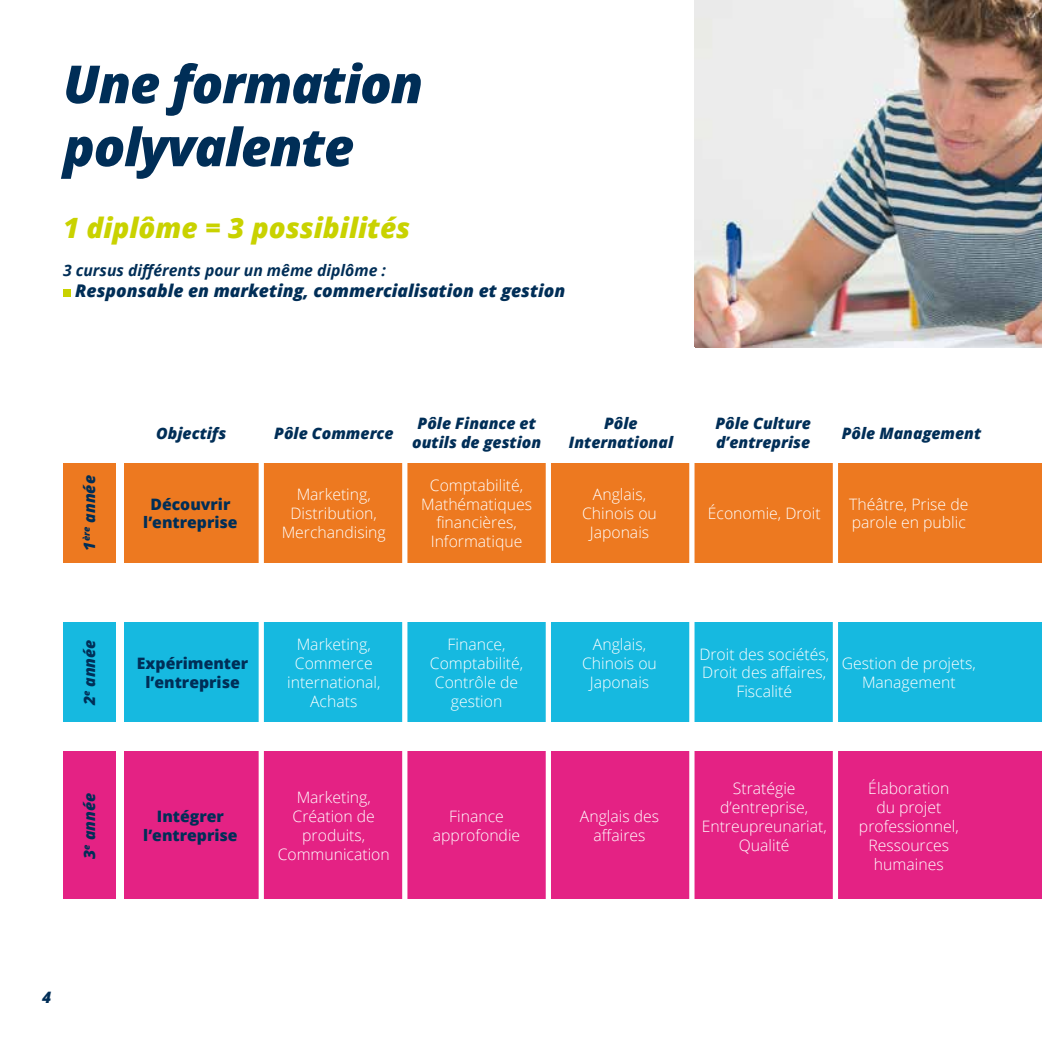
<style>
.page{position:relative;width:1042px;height:1042px;background:#fff}
.page>*{position:absolute;margin:0;border:0;box-sizing:border-box;transform-origin:0 0}
.t1{font:italic 800 52.5px/63px "Open Sans";letter-spacing:-.025em;color:#002e57}
.t2{font:italic 800 28px "Open Sans";color:#c9d200}
.t3{font:italic 800 17.5px "Open Sans";color:#002e57}
.t4{font:300 15.75px/18.9px "Open Sans";color:#fff;text-align:center}
.t5{font:italic 800 15.75px/18.9px "Open Sans";color:#002e57;text-align:center}
.t6{font:800 15.75px/18.9px "Open Sans";color:#002e57;text-align:center}
.t7{font:italic 700 15.75px "Open Sans";color:#002e57}
</style>
<div class="page">
<img style="left:694px;top:0;width:348px;height:347px">
<div style="left:124px;top:463px;width:918px;height:100px;background:#ed7920"></div>
<div style="left:124px;top:623px;width:918px;height:99px;background:#16b9e0"></div>
<div style="left:124px;top:751px;width:918px;height:148px;background:#e42284"></div>
<div style="left:63px;top:751px;width:52px;height:148px;background:#e42284"></div>
<div style="left:63px;top:463px;width:52px;height:100px;background:#ed7920"></div>
<div style="left:63px;top:623px;width:52px;height:99px;background:#16b9e0"></div>
<div style="left:259px;top:404px;width:5px;height:575px;background:#fff"></div>
<div style="left:402px;top:404px;width:5px;height:575px;background:#fff"></div>
<div style="left:546px;top:404px;width:5px;height:575px;background:#fff"></div>
<div style="left:689px;top:404px;width:5px;height:575px;background:#fff"></div>
<div style="left:833px;top:404px;width:5px;height:575px;background:#fff"></div>
<div style="left:63px;top:289px;width:8px;height:8px;background:#c9d200"></div>
<h1 class="t1" style="left:63px;top:50px;width:362px">Une formation polyvalente</h1>
<h2 class="t2" style="left:63px;top:207px;width:349px">1 diplôme = 3 possibilités</h2>
<p class="t7" style="left:63px;top:259px;width:324px">3 cursus différents pour un même diplôme :</p>
<p class="t3" style="left:75px;top:277px;width:491px">Responsable en marketing, commercialisation et gestion</p>
<p class="t5" style="left:79px;top:550px;width:77px;rotate:-90deg">1<sup>ère</sup> année</p>
<p class="t5" style="left:79px;top:705px;width:67px;rotate:-90deg">2<sup>e</sup> année</p>
<p class="t5" style="left:79px;top:859px;width:67px;rotate:-90deg">3<sup>e</sup> année</p>
<p class="t5" style="left:156px;top:423px;width:72px">Objectifs</p>
<p class="t5" style="left:274px;top:423px;width:121px">Pôle Commerce</p>
<p class="t5" style="left:412px;top:413px;width:131px">Pôle Finance et outils de gestion</p>
<p class="t5" style="left:569px;top:413px;width:106px">Pôle<br>International</p>
<p class="t5" style="left:715px;top:413px;width:97px;text-align:left">Pôle Culture d’entreprise</p>
<p class="t5" style="left:841px;top:423px;width:141px">Pôle Management</p>
<p class="t6" style="left:143px;top:493px;width:96px">Découvrir l’entreprise</p>
<p class="t4" style="left:282px;top:484px;width:106px">Marketing,<br>Distribution,<br>Merchandising</p>
<p class="t4" style="left:421px;top:475px;width:112px">Comptabilité,<br>Mathématiques financières,<br>Informatique</p>
<p class="t6" style="left:137px;top:653px;width:113px">Expérimenter l’entreprise</p>
<p class="t4" style="left:287px;top:634px;width:95px">Marketing,<br>Commerce international,<br>Achats</p>
<p class="t6" style="left:143px;top:806px;width:96px">Intégrer l’entreprise</p>
<p class="t4" style="left:278px;top:788px;width:114px">Marketing,<br>Création de produits,<br>Communication</p>
<p class="t4" style="left:430px;top:634px;width:95px">Finance,<br>Comptabilité,<br>Contrôle de gestion</p>
<p class="t4" style="left:433px;top:807px;width:89px">Finance approfondie</p>
<p class="t4" style="left:582px;top:484px;width:76px">Anglais,<br>Chinois ou<br>Japonais</p>
<p class="t4" style="left:582px;top:634px;width:76px">Anglais,<br>Chinois ou<br>Japonais</p>
<p class="t4" style="left:580px;top:807px;width:81px">Anglais des affaires</p>
<p class="t4" style="left:708px;top:503px;width:114px">économie, Droit</p>
<p class="t4" style="left:849px;top:494px;width:121px;text-align:left">Théâtre, Prise de parole en public</p>
<p class="t4" style="left:699px;top:644px;width:131px">Droit des sociétés,<br>Droit des affaires,<br>Fiscalité</p>
<p class="t4" style="left:842px;top:653px;width:135px">Gestion de projets,<br>Management</p>
<p class="t4" style="left:702px;top:778px;width:127px">Stratégie d’entreprise,<br>Entreupreunariat,<br>Qualité</p>
<p class="t4" style="left:859px;top:778px;width:101px">élaboration du projet professionnel,<br>Ressources humaines</p>
<p class="t5" style="left:42px;top:987px;width:11px">4</p>
</div>
